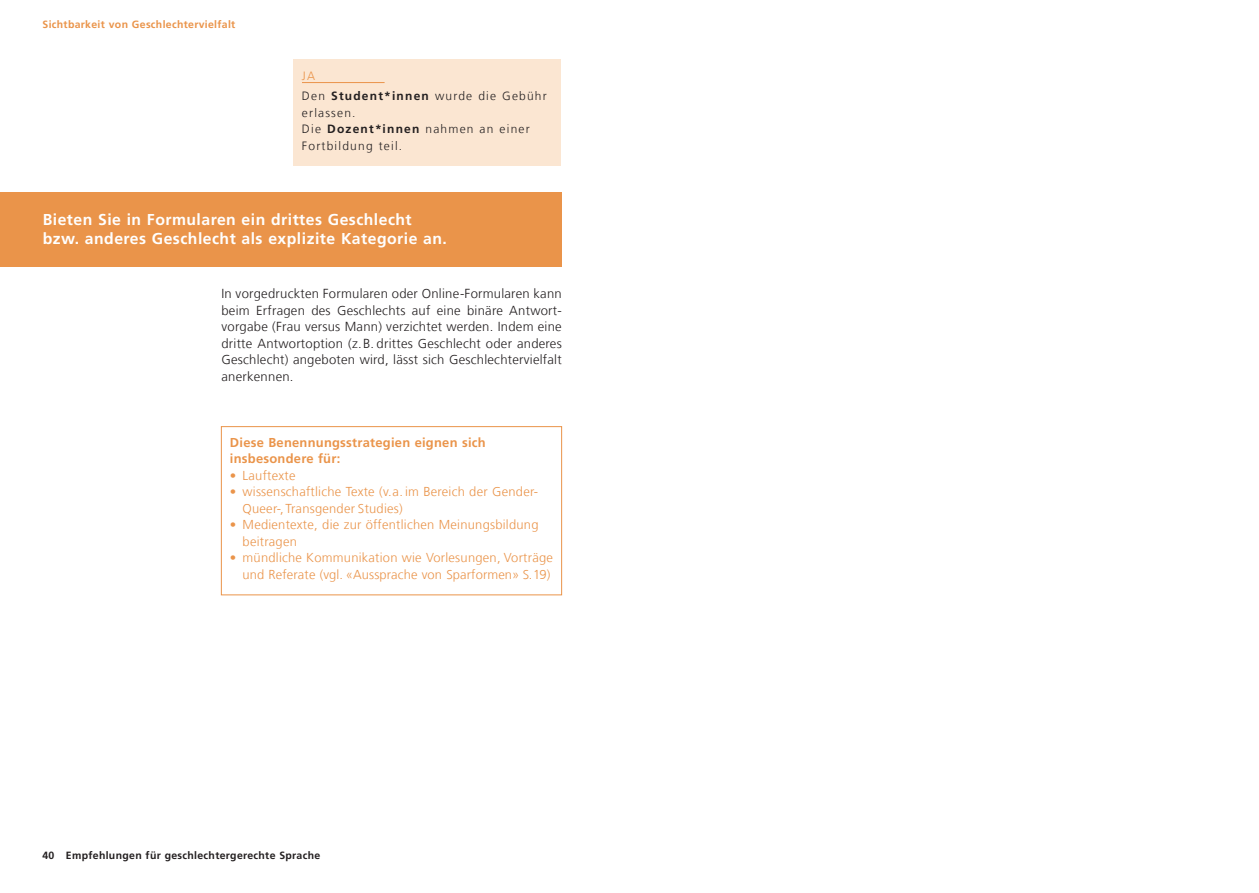
<style>
.page{position:relative;width:1259px;height:893px;background:#fff}
.page>*{position:absolute;margin:0;border:0;box-sizing:border-box;transform-origin:0 0}
.t1{font:700 15.75px/18.9px "Frutiger LT Com";letter-spacing:.03em;color:#fff}
.t2{font:300 13.05px/16.5px "Frutiger LT Com";letter-spacing:.02em;color:#231f20;text-align:justify}
.t3{font:300 12.9px/16.5px "Frutiger LT Com";letter-spacing:.02em;color:#ea944a}
.t4{font:700 12.9px/16.5px "Frutiger LT Com";letter-spacing:.02em;color:#ea944a}
.t5{font:300 12px/16.5px "Frutiger LT Com";letter-spacing:.1em;color:#231f20}
.t6{font:700 10.5px "Frutiger LT Com";letter-spacing:.03em;color:#231f20}
.t7{font:700 10.5px "Frutiger LT Com";letter-spacing:.03em;color:#ea944a}
.s1{color:#ea944a}
.s2{font-weight:700}
</style>
<div class="page">
<div style="left:0;top:192px;width:562px;height:75px;background:#ea944a"></div>
<div style="left:293px;top:59px;width:268px;height:107px;background:#fbe6d2"></div>
<hr style="left:302px;top:82px;width:82px;height:1px;background:#ea944a">
<div style="left:221px;top:426px;width:341px;height:169px;border:1px solid #ea944a"></div>
<p class="t7" style="left:43px;top:18px;width:194px">Sichtbarkeit von Geschlechtervielfalt</p>
<p class="t5" style="left:302px;top:65px;width:246px;line-height:20.4px"><span class="s1">JA<br></span>Den <span class="s2">Student*innen</span> wurde die Gebühr</p>
<p class="t5" style="left:302px;top:104px;width:229px">erlassen.<br>Die <span class="s2">Dozent*innen</span> nahmen an einer<br>Fortbildung teil.</p>
<p class="t1" style="left:43px;top:210px;width:406px">Bieten Sie in Formularen ein drittes Geschlecht bzw. anderes Geschlecht als explizite Kategorie an.</p>
<p class="t2" style="left:221px;top:285px;width:342px">In vorgedruckten Formularen oder Online-Formularen kann beim Erfragen des Geschlechts auf eine binäre Antwort&shy;vorgabe (Frau versus Mann) verzichtet werden. Indem eine dritte Antwortoption (z.B. drittes Geschlecht oder anderes Geschlecht) angeboten wird, lässt sich Geschlechtervielfalt anerkennen.</p>
<p class="t4" style="left:230px;top:434px;width:257px">Diese Benennungsstrategien eignen sich insbesondere für:</p>
<p class="t3" style="left:230px;top:467px;width:67px">• Lauftexte</p>
<p class="t3" style="left:243px;top:483px;width:297px;text-indent:-13px">• wissenschaftliche Texte (v.a. im Bereich der Gender-<br>Queer-, Transgender Studies)</p>
<p class="t3" style="left:243px;top:516px;width:297px;text-indent:-13px">• Medientexte, die zur öffentlichen Meinungsbildung beitragen</p>
<p class="t3" style="left:230px;top:549px;width:324px;text-align:right">• mündliche Kommunikation wie Vorlesungen, Vorträge und Referate (vgl. «Aussprache von Sparformen» S. 19)</p>
<p class="t6" style="left:43px;top:849px;width:279px">40 Empfehlungen für geschlechtergerechte Sprache</p>
</div>
